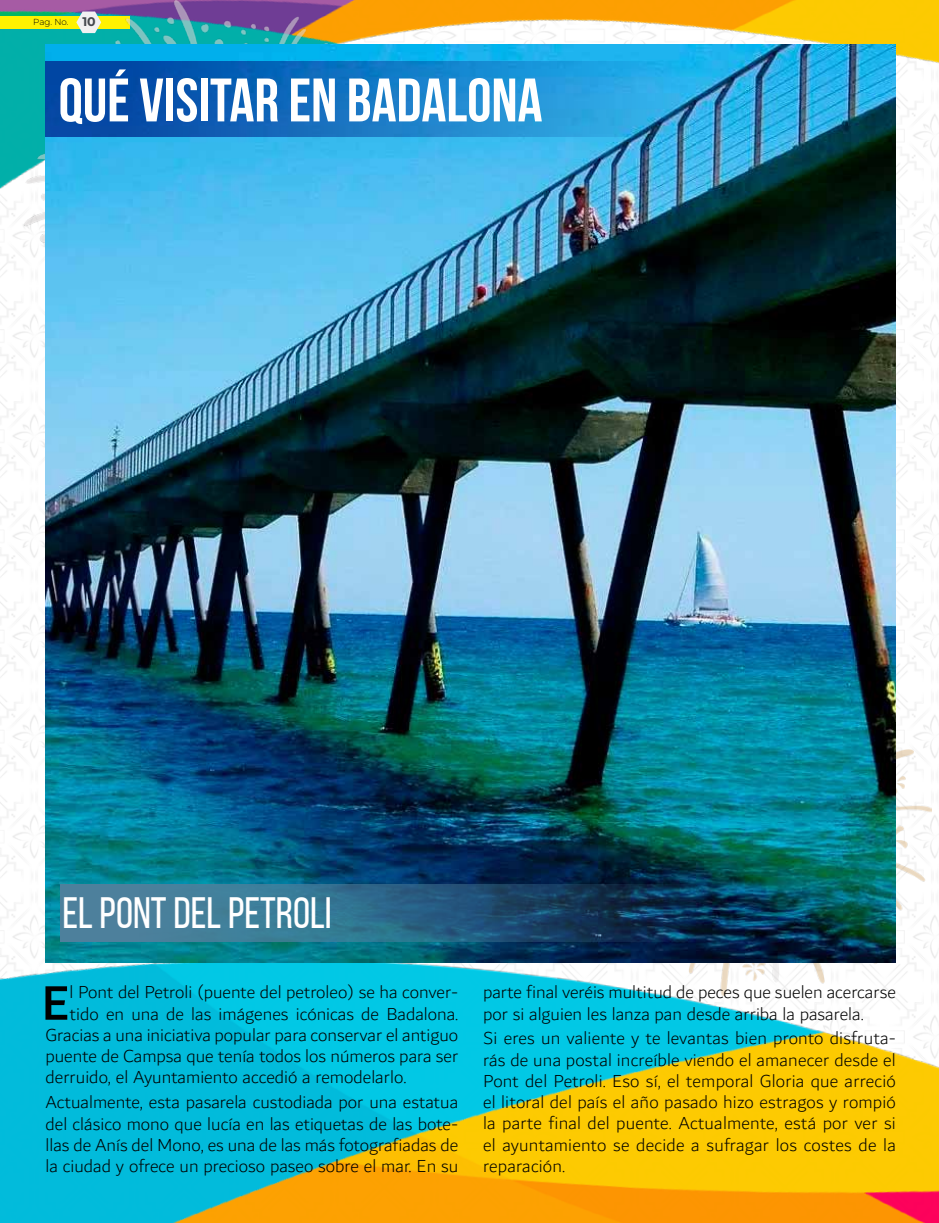
<style>
.page{position:relative;width:939px;height:1223px;background:#fff}
.page>*{position:absolute;margin:0;border:0;box-sizing:border-box;transform-origin:0 0}
.t1{font:700 61.25px "Bebas Neue";color:#fff}
.t2{font:500 51.5px "Dubai";color:#000}
.t3{font:43.75px "Bebas Neue";color:#fff}
.t4{font:300 18.75px/21.2px "Dubai";color:#000;text-align:justify}
.t5{font:300 8.75px "Montserrat";color:#000}
.s1{font-weight:700;font-size:12.5px;color:#44484e}
</style>
<div class="page">
<img style="left:0;top:0;width:939px;height:221px">
<div style="left:0;top:16px;width:130px;height:12px;background:#fff200"></div>
<img style="left:0;top:711px;width:939px;height:511px">
<img style="left:25px;top:0;width:361px;height:348px">
<img style="left:563px;top:667px;width:369px;height:328px">
<img style="left:45px;top:44px;width:851px;height:918px">
<svg style="left:60px;top:884px;width:822px;height:58px;background:#245a77"></svg>
<svg style="left:45px;top:61px;width:804px;height:76px;background:#1a7fc6"></svg>
<p class="t5" style="left:33px;top:16px;width:64px">Pag. No. <span class="s1">10</span></p>
<h1 class="t1" style="left:59px;top:67px;width:485px">QUÉ VISITAR EN BADALONA</h1>
<h3 class="t3" style="left:62px;top:888px;width:271px">EL PONT DEL PETROLI</h3>
<h2 class="t2" style="left:42px;top:971px;width:30px">E</h2>
<p class="t4" style="left:70px;top:982px;width:390px">l Pont del Petroli (puente del petroleo) se ha conver-</p>
<p class="t4" style="left:70px;top:1003px;width:390px">tido en una de las imágenes icónicas de Badalona.</p>
<p class="t4" style="left:45px;top:1024px;width:414px">Gracias a una iniciativa popular para conservar el antiguo</p>
<p class="t4" style="left:45px;top:1045px;width:414px">puente de Campsa que tenía todos los números para ser</p>
<p class="t4" style="left:45px;top:1067px;width:362px">derruido, el Ayuntamiento accedió a remodelarlo.</p>
<p class="t4" style="left:45px;top:1092px;width:414px">Actualmente, esta pasarela custodiada por una estatua del clásico mono que lucía en las etiquetas de las bote&shy;llas de Anís del Mono, es una de las más fotografiadas de la ciudad y ofrece un precioso paseo sobre el mar. En su</p>
<p class="t4" style="left:483px;top:982px;width:414px">parte final veréis multitud de peces que suelen acercarse por si alguien les lanza pan desde arriba la pasarela.</p>
<p class="t4" style="left:483px;top:1028px;width:414px">Si eres un valiente y te levantas bien pronto disfruta&shy;rás de una postal increíble viendo el amanecer desde el Pont del Petroli. Eso sí, el temporal Gloria que arreció el litoral del país el año pasado hizo estragos y rompió la parte final del puente. Actualmente, está por ver si el ayuntamiento se decide a sufragar los costes de la reparación.</p>
</div>
